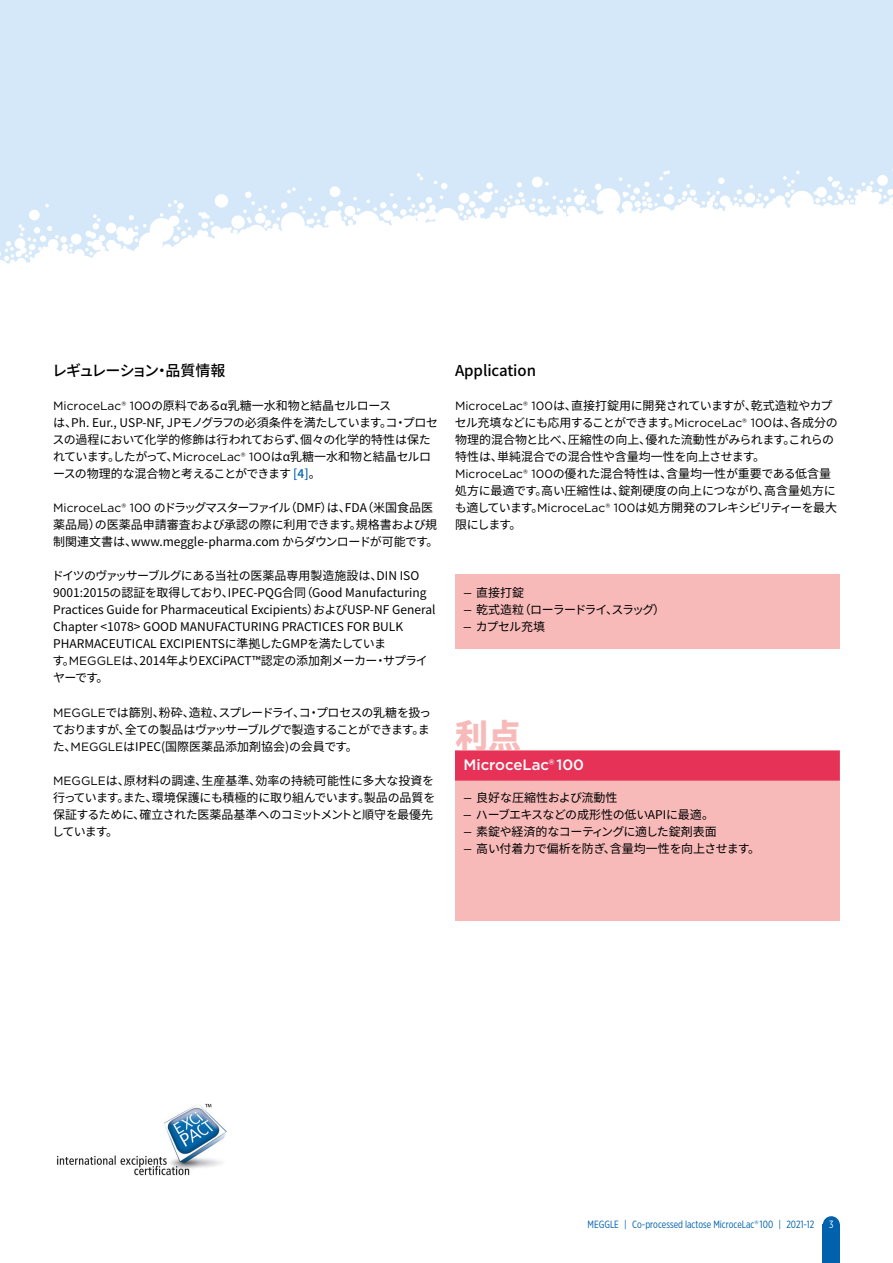
<style>
.page{position:relative;width:893px;height:1263px;background:#fff}
.page>*{position:absolute;margin:0;border:0;box-sizing:border-box;transform-origin:0 0}
.t1{font:900 33px "Noto Sans CJ Kjp";color:#f7bab9}
.t2{font:500 15px "Gotham";letter-spacing:-.005em;color:#fff}
.t3{font:500 15px "Noto Sans CJ Kjp";letter-spacing:-.075em;color:#000}
.t4{font:500 15px "Noto Sans CJ Kjp";letter-spacing:-.005em;color:#000}
.t5{font:12px/17px "Noto Sans CJ Kjp";letter-spacing:-.01em;color:#000}
.t6{font:12px "Noto Sans CJ Kjp";letter-spacing:-.03em;color:#000}
.t7{font:12px "Noto Sans CJ Kjp";letter-spacing:-.09em;color:#000}
.t8{font:10.5px "Gotham X Narrow";color:#0061ad}
.t9{font:10.5px "Gotham X Narrow";color:#fff}
.s1{font-family:"Gotham"}
.s2{font-weight:500;color:#0061ad}
.s3{font-family:"Gotham X Narrow"}
</style>
<div class="page">
<div style="left:0;top:0;width:893px;height:455px;background:#d4e8f9"></div>
<svg style="left:0;top:169px;width:893px;height:286px;background:#f8fbfe"></svg>
<div style="left:823px;top:1225px;width:17px;height:38px;background:#0061ad"></div>
<div style="left:823px;top:1216px;width:17px;height:17px;background:#0061ad;border-radius:50%"></div>
<div style="left:455px;top:750px;width:385px;height:171px;background:#f7bab9"></div>
<div style="left:455px;top:751px;width:385px;height:30px;background:#e73257"></div>
<img style="left:57px;top:1103px;width:170px;height:73px">
<div style="left:455px;top:574px;width:385px;height:74px;background:#f7bab9"></div>
<p class="t3" style="left:52px;top:362px;width:175px">レギュレーション・品質情報</p>
<p class="t5" style="left:53px;top:398px;width:387px"><span class="s1">MicroceLac® 100</span>の原料であるα乳糖一水和物と結晶セルロース<br>は、Ph. Eur., USP-NF, JPモノグラフの必須条件を満たしています。コ・プロセスの過程において化学的修飾は行われておらず、個々の化学的特性は保たれています。したがって、<span class="s1">MicroceLac® 100</span>はα乳糖一水和物と結晶セルロースの物理的な混合物と考えることができます <span class="s2">[4]</span>。</p>
<p class="t5" style="left:53px;top:500px;width:387px"><span class="s1">MicroceLac® 100</span> のドラッグマスターファイル（DMF）は、FDA（米国食品医薬品局）の医薬品申請審査および承認の際に利用できます。規格書および規制関連文書は、www.meggle-pharma.com からダウンロードが可能です。</p>
<p class="t5" style="left:52px;top:568px;width:385px">ドイツのヴァッサーブルグにある当社の医薬品専用製造施設は、DIN ISO 9001:2015の認証を取得しており、IPEC-PQG合同（Good Manufacturing Practices Guide for Pharmaceutical Excipients）およびUSP-NF General Chapter &lt;1078&gt; GOOD MANUFACTURING PRACTICES FOR BULK PHARMACEUTICAL EXCIPIENTSに準拠したGMPを満たしていま<br>す。<span class="s1">MEGGLE</span>は、2014年よりEXCiPACT™認定の添加剤メーカー・サプライヤーです。</p>
<p class="t5" style="left:53px;top:704px;width:380px;text-align:justify"><span class="s1">MEGGLE</span>では篩別、粉砕、造粒、スプレードライ、コ・プロセスの乳糖を扱っておりますが、全ての製品はヴァッサーブルグで製造することができます。また、<span class="s1">MEGGLE</span>はIPEC(国際医薬品添加剤協会)の会員です。</p>
<p class="t5" style="left:52px;top:772px;width:385px"><span class="s1">MEGGLE</span>は、原材料の調達、生産基準、効率の持続可能性に多大な投資を行っています。また、環境保護にも積極的に取り組んでいます。製品の品質を保証するために、確立された医薬品基準へのコミットメントと順守を最優先しています。</p>
<p class="t4" style="left:455px;top:362px;width:83px">Application</p>
<p class="t5" style="left:455px;top:398px;width:385px"><span class="s1">MicroceLac® 100</span>は、直接打錠用に開発されていますが、乾式造粒やカプセル充填などにも応用することができます。<span class="s1">MicroceLac® 100</span>は、各成分の物理的混合物と比べ、圧縮性の向上、優れた流動性がみられます。これらの特性は、単純混合での混合性や含量均一性を向上させます。<span class="s1">MicroceLac® 100</span>の優れた混合特性は、含量均一性が重要である低含量処方に最適です。高い圧縮性は、錠剤硬度の向上につながり、高含量処方にも適しています。<span class="s1">MicroceLac® 100</span>は処方開発のフレキシビリティーを最大限にします。</p>
<p class="t5" style="left:463px;top:585px;width:62px"><span class="s3">—</span> 直接打錠</p>
<p class="t7" style="left:463px;top:603px;width:203px"><span class="s3">—</span> 乾式造粒（ローラードライ、スラッグ）</p>
<p class="t5" style="left:463px;top:619px;width:83px"><span class="s3">—</span> カプセル充填</p>
<h1 class="t1" style="left:455px;top:717px;width:67px">利点</h1>
<p class="t2" style="left:463px;top:754px;width:122px">MicroceLac® 100</p>
<p class="t5" style="left:463px;top:789px;width:156px"><span class="s3">—</span> 良好な圧縮性および流動性</p>
<p class="t5" style="left:463px;top:806px;width:253px"><span class="s3">—</span> ハーブエキスなどの成形性の低いAPIに最適。</p>
<p class="t6" style="left:463px;top:824px;width:255px"><span class="s3">—</span> 素錠や経済的なコーティングに適した錠剤表面</p>
<p class="t5" style="left:463px;top:840px;width:298px"><span class="s3">—</span> 高い付着力で偏析を防ぎ、含量均一性を向上させます。</p>
<p class="t8" style="left:588px;top:1218px;width:228px">MEGGLE | Co-processed lactose MicroceLac<span class="s1">®</span> 100 | 2021-12</p>
<p class="t9" style="left:829px;top:1218px;width:6px">3</p>
</div>
